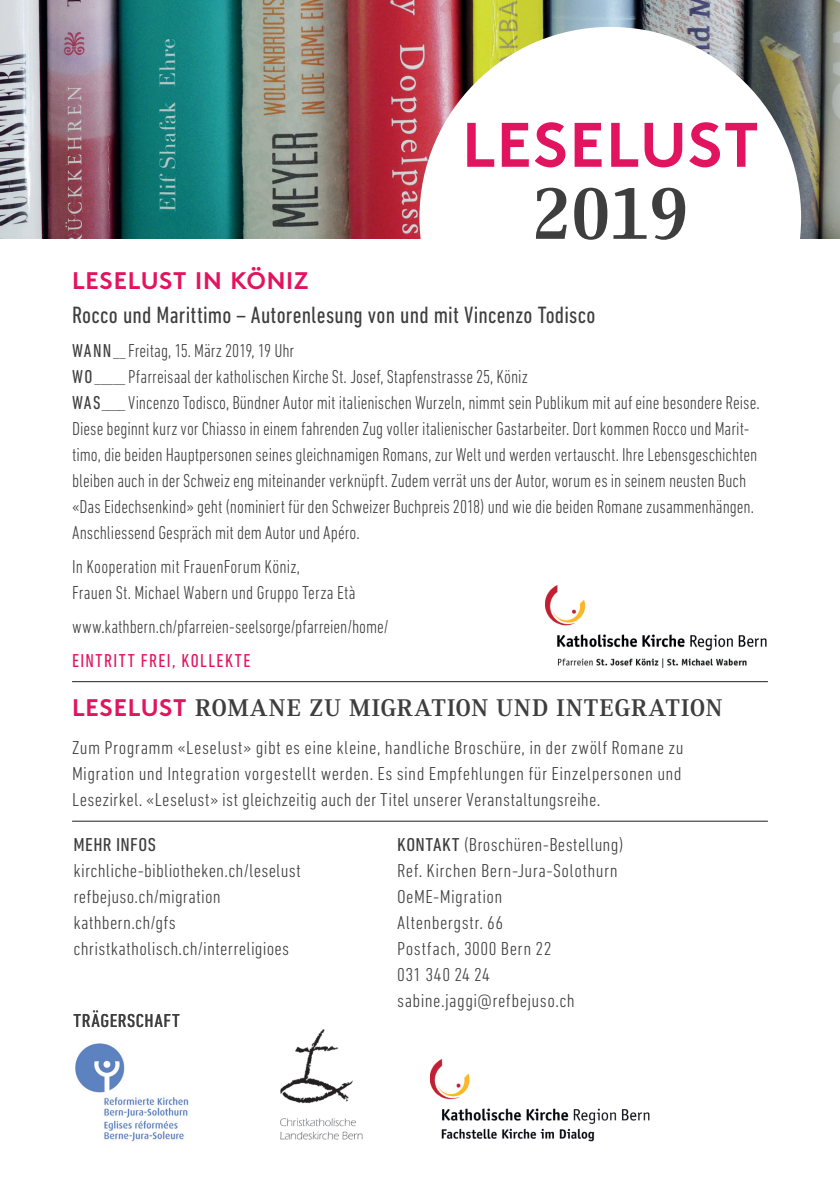
<style>
.page{position:relative;width:840px;height:1191px;background:#fff}
.page>*{position:absolute;margin:0;border:0;box-sizing:border-box;transform-origin:0 0}
.t1{font:72px "Skopex Serif Bold TF";color:#3e3e3f}
.t2{font:700 62.8px "Brown";letter-spacing:.025em;color:#e21460}
.t3{font:condensed 24px "DIN Next LT Pro";letter-spacing:.01em;color:#3e3e3f}
.t4{font:24px "Skopex Serif Bold TF";letter-spacing:.05em;color:#3e3e3f}
.t5{font:700 24px "Brown";letter-spacing:.035em;color:#e21460}
.t6{font:300 condensed 19px/26px "DIN Next LT Pro";letter-spacing:.005em;color:#3e3e3f}
.t7{font:300 condensed 19px/26px "DIN Next LT Pro";letter-spacing:.005em;color:#3e3e3f;scale:1.1 1}
.t8{font:condensed 19px "DIN Next LT Pro";letter-spacing:.025em;color:#3e3e3f;scale:1.1 1}
.t9{font:condensed 19px "DIN Next LT Pro";letter-spacing:.075em;color:#e21460}
.s1{font-weight:400}
.s2{font-size:17px}
.s3{font-family:"Brown";font-weight:700;color:#e21460}
</style>
<div class="page">
<img style="left:0;top:0;width:839px;height:238px">
<div style="left:419px;top:27px;width:381px;height:381px;background:#fff;border-radius:50%"></div>
<hr style="left:72px;top:681px;width:695px;height:1px;background:#231f20">
<img style="left:75px;top:1043px;width:114px;height:99px">
<img style="left:280px;top:1029px;width:83px;height:111px">
<img style="left:430px;top:1059px;width:219px;height:83px">
<hr style="left:72px;top:821px;width:695px;height:1px;background:#231f20">
<img style="left:545px;top:585px;width:222px;height:83px">
<h2 class="t2" style="left:462px;top:94px;width:298px">LESELUST</h2>
<h1 class="t1" style="left:531px;top:172px;width:158px">2019</h1>
<p class="t5" style="left:72px;top:261px;width:238px">LESELUST IN KÖNIZ</p>
<p class="t3" style="left:72px;top:301px;width:524px">Rocco und Marittimo – Autorenlesung von und mit Vincenzo Todisco</p>
<p class="t6" style="left:72px;top:337px;width:688px"><span class="s1">WANN</span><span class="s2">__</span> Freitag, 15. März 2019, 19 Uhr<br><span class="s1">WO</span> <span class="s2">_____</span> Pfarreisaal der katholischen Kirche St. Josef, Stapfenstrasse 25, Köniz<br><span class="s1">WAS</span><span class="s2">____</span> Vincenzo Todisco, Bündner Autor mit italienischen Wurzeln, nimmt sein Publikum mit auf eine besondere Reise.<br>Diese beginnt kurz vor Chiasso in einem fahrenden Zug voller italienischer Gastarbeiter. Dort kommen Rocco und Marit&shy;timo, die beiden Hauptpersonen seines gleichnamigen Romans, zur Welt und werden vertauscht. Ihre Lebensgeschichten bleiben auch in der Schweiz eng miteinander verknüpft. Zudem verrät uns der Autor, worum es in seinem neusten Buch «Das Eidechsenkind» geht (nominiert für den Schweizer Buchpreis 2018) und wie die beiden Romane zusammenhängen.<br>Anschliessend Gespräch mit dem Autor und Apéro.</p>
<p class="t6" style="left:72px;top:553px;width:285px">In Kooperation mit FrauenForum Köniz,<br>Frauen St. Michael Wabern und Gruppo Terza Età</p>
<p class="t6" style="left:72px;top:613px;width:317px">www.kathbern.ch/pfarreien-seelsorge/pfarreien/home/</p>
<p class="t9" style="left:72px;top:649px;width:180px">EINTRITT FREI, KOLLEKTE</p>
<p class="t4" style="left:72px;top:693px;width:651px"><span class="s3">LESELUST</span> ROMANE ZU MIGRATION UND INTEGRATION</p>
<p class="t7" style="left:72px;top:734px;width:557px;text-align:justify">Zum Programm «Leselust» gibt es eine kleine, handliche Broschüre, in der zwölf Romane zu Migration und Integration vorgestellt werden. Es sind Empfehlungen für Einzelpersonen und Lesezirkel. «Leselust» ist gleichzeitig auch der Titel unserer Veranstaltungsreihe.</p>
<p class="t8" style="left:73px;top:833px;width:76px">MEHR INFOS</p>
<p class="t7" style="left:73px;top:857px;width:208px">kirchliche-bibliotheken.ch/leselust refbejuso.ch/migration kathbern.ch/gfs christkatholisch.ch/interreligioes</p>
<p class="t8" style="left:73px;top:1009px;width:98px">TRÄGERSCHAFT</p>
<p class="t7" style="left:397px;top:831px;width:207px"><span class="s1">KONTAKT</span> (Broschüren-Bestellung)<br>Ref. Kirchen Bern-Jura-Solothurn<br>OeME-Migration<br>Altenbergstr. 66<br>Postfach, 3000 Bern 22<br>031 340 24 24 sabine.jaggi@refbejuso.ch</p>
</div>
